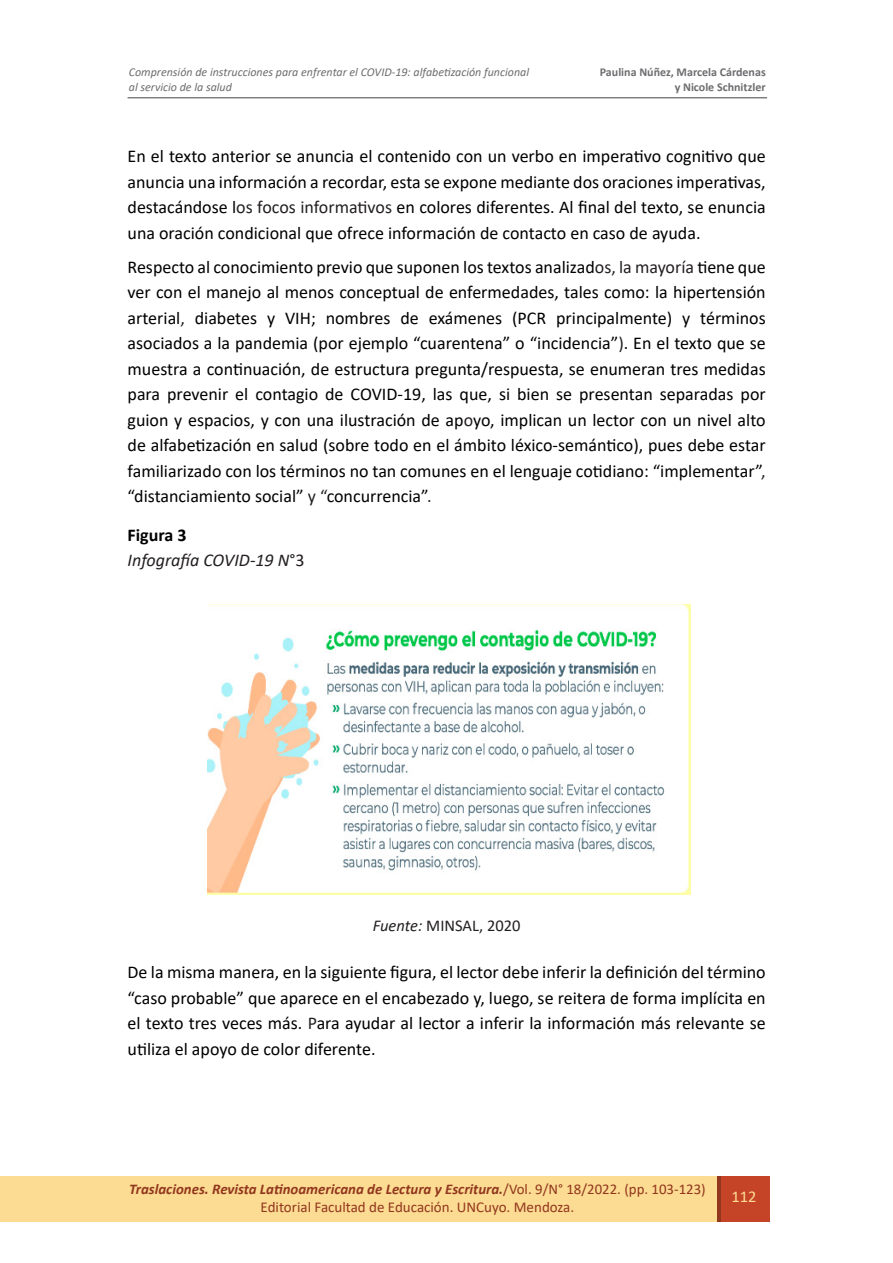
<style>
.page{position:relative;width:893px;height:1263px;background:#fff}
.page>*{position:absolute;margin:0;border:0;box-sizing:border-box;transform-origin:0 0}
.t1{font:18px/25.5px "Calibri";color:#000;text-align:justify}
.t2{font:italic 18px "Calibri";color:#231f20}
.t3{font:700 18px "Calibri";color:#000}
.t4{font:16.5px "Calibri";color:#231f20}
.t5{font:16.5px "Calibri";color:#fcdb92}
.t6{font:15px "Calibri";color:#91371e}
.t7{font:italic 700 14.85px "Calibri";color:#91371e}
.Título_Principal{font:italic 12px/14.4px "Calibri";color:#6c6d70}
.t8{font:700 12px/14.4px "Calibri";color:#6c6d70;text-align:right}
.s1{color:#231f20}
.s2{font-style:normal}
.s3{font-style:italic}
.s4{font-weight:400;font-style:normal}
</style>
<div class="page">
<div style="left:718px;top:1176px;width:52px;height:46px;background:#c54427"></div>
<div style="left:0;top:1176px;width:719px;height:46px;background:#fcdb92"></div>
<hr style="left:718px;top:1176px;width:3px;height:46px;background:#91371e">
<hr style="left:128px;top:97px;width:639px;height:1px;background:#57585a">
<img style="left:207px;top:605px;width:483px;height:289px">
<p class="Título_Principal" style="left:129px;top:65px;width:402px">Comprensión de instrucciones para enfrentar el COVID-19: alfabetización funcional al servicio de la salud</p>
<p class="t8" style="left:600px;top:65px;width:167px">Paulina Núñez, Marcela Cárdenas y Nicole Schnitzler</p>
<p class="t1" style="left:128px;top:143px;width:640px">En el texto anterior se anuncia el contenido con un verbo en imperativo cognitivo que anuncia una información a recordar, esta se expone mediante dos oraciones imperativas, destacándose l<span class="s1">os focos informativos</span> en colores diferentes. Al final del texto, se enuncia una oración condicional que ofrece información de contacto en caso de ayuda.</p>
<p class="t1" style="left:128px;top:254px;width:640px">Respecto al conocimiento previo que suponen los textos analizad<span class="s1">os, la mayoría</span> tiene que ver con el manejo al menos conceptual de enfermedades, tales como: la hipertensión arterial<span class="s1">,</span> diabetes y VIH; nombres de exámenes (PCR principalmente) y términos asociados a la pandemia (por ejemplo “cuarentena” o “incidencia”<span class="s1">)</span>. En el texto que se muestra a continuación, de estructura pregunta/respuesta, se enumeran tres medidas para prevenir el contagio de COVID-19, las que, si bien se presentan separadas por guion y espacios, y con una ilustración de ap<span class="s1">o</span>yo, implican un lector con un nivel alto de alfabetización en salud (sobre todo en el ámbito léxico-semántico), pues debe estar familiarizado con los términos no tan comunes en el lenguaje cotidiano: “implementar”<span class="s1">, </span>“distanciamiento social” <span class="s1">y “</span>concurrencia”<span class="s1">.</span></p>
<p class="t3" style="left:128px;top:522px;width:60px">Figura 3</p>
<p class="t2" style="left:128px;top:548px;width:179px">Infografía COVID-19 N<span class="s2">°3</span></p>
<p class="t4" style="left:373px;top:914px;width:149px"><span class="s3">Fuente:</span> MINSAL, 2020</p>
<p class="t1" style="left:128px;top:959px;width:640px">De la misma manera, en la siguiente figura, el lector debe inferir la definición del término “caso probable” que aparece en el encabezado y, luego, se reitera de forma implícita en el texto tres veces más. <span class="s1">P</span>ara ayudar al lector a inferir la información más relevante se utiliza el apoyo de color diferente.</p>
<p class="t7" style="left:129px;top:1179px;width:578px">Traslaciones. Revista Latinoamericana de Lectura y Escritura.<span class="s4">/Vol. 9/N° 18/2022. (pp. 103-123)</span></p>
<p class="t6" style="left:261px;top:1197px;width:315px">Editorial Facultad de Educación. UNCuyo. Mendoza.</p>
<p class="t5" style="left:731px;top:1185px;width:27px">112</p>
</div>
